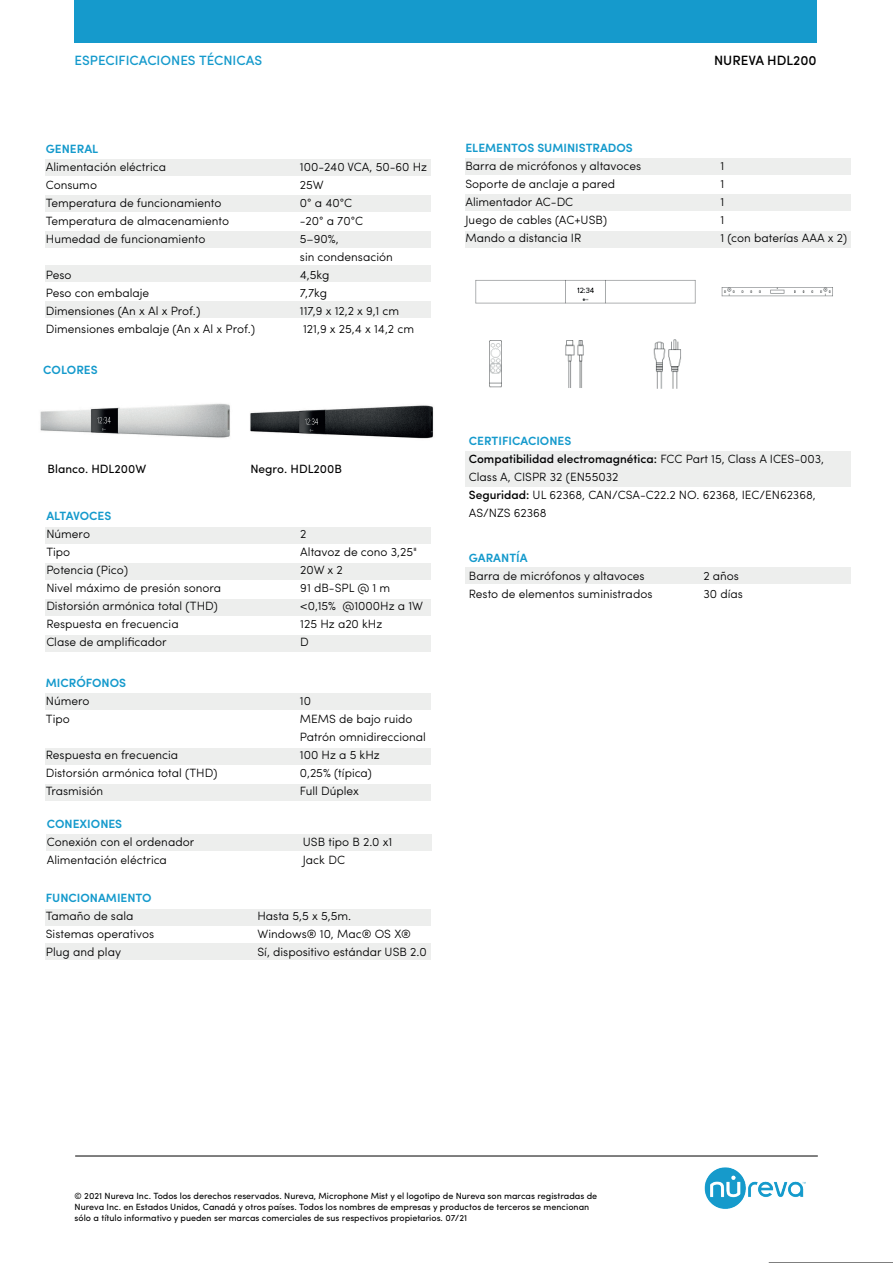
<style>
.page{position:relative;width:893px;height:1263px;background:#fff}
.page>*{position:absolute;margin:0;border:0;box-sizing:border-box;transform-origin:0 0}
.t1{font:500 13.5px "Sofia Pro";color:#159acc}
.t2{font:500 13.5px "Sofia Pro";color:#000001}
.t3{font:300 12px/18px "Sofia Pro";color:#000001}
.t4{font:600 12px "Sofia Pro";color:#159acc}
.t5{font:12px "Sofia Pro";color:#000001}
.t6{font:9px/10.8px "Sofia Pro";color:#000001}
.s1{font-weight:600;color:#159acc}
.s2{font-weight:500}
</style>
<div class="page">
<div style="left:75px;top:0;width:742px;height:42px;background:#159acc"></div>
<hr style="left:769px;top:1262px;width:124px;height:1px;background:#000001">
<img style="left:691px;top:1155px;width:126px;height:54px">
<div style="left:45px;top:159px;width:386px;height:16px;background:#edeeed"></div>
<div style="left:45px;top:195px;width:386px;height:16px;background:#edeeed"></div>
<div style="left:45px;top:231px;width:386px;height:16px;background:#edeeed"></div>
<div style="left:45px;top:265px;width:386px;height:17px;background:#edeeed"></div>
<div style="left:45px;top:302px;width:386px;height:16px;background:#edeeed"></div>
<div style="left:45px;top:527px;width:386px;height:16px;background:#edeeed"></div>
<div style="left:45px;top:563px;width:386px;height:16px;background:#edeeed"></div>
<div style="left:45px;top:599px;width:386px;height:16px;background:#edeeed"></div>
<div style="left:45px;top:635px;width:386px;height:16px;background:#edeeed"></div>
<div style="left:465px;top:452px;width:386px;height:35px;background:#edeeed"></div>
<div style="left:465px;top:567px;width:386px;height:16px;background:#edeeed"></div>
<div style="left:45px;top:784px;width:386px;height:16px;background:#edeeed"></div>
<div style="left:45px;top:694px;width:386px;height:16px;background:#edeeed"></div>
<div style="left:45px;top:748px;width:386px;height:16px;background:#edeeed"></div>
<hr style="left:75px;top:1156px;width:743px;height:1px;background:#000001">
<div style="left:46px;top:835px;width:386px;height:16px;background:#edeeed"></div>
<div style="left:45px;top:943px;width:386px;height:17px;background:#edeeed"></div>
<div style="left:45px;top:909px;width:386px;height:16px;background:#edeeed"></div>
<img style="left:250px;top:405px;width:184px;height:34px">
<img style="left:40px;top:403px;width:190px;height:35px">
<div style="left:465px;top:158px;width:385px;height:17px;background:#edeeed"></div>
<div style="left:465px;top:231px;width:385px;height:16px;background:#edeeed"></div>
<div style="left:465px;top:194px;width:385px;height:17px;background:#edeeed"></div>
<img style="left:475px;top:280px;width:358px;height:24px">
<img style="left:489px;top:339px;width:192px;height:50px">
<p class="t1" style="left:75px;top:50px;width:189px">ESPECIFICACIONES TÉCNICAS</p>
<p class="t2" style="left:714px;top:50px;width:104px">NUREVA HDL200</p>
<p class="t4" style="left:46px;top:140px;width:54px">GENERAL</p>
<p class="t3" style="left:46px;top:157px;width:122px">Alimentación eléctrica</p>
<p class="t3" style="left:300px;top:157px;width:129px">100-240 VCA, 50-60 Hz</p>
<p class="t3" style="left:46px;top:175px;width:53px">Consumo</p>
<p class="t3" style="left:300px;top:175px;width:25px">25W</p>
<p class="t3" style="left:46px;top:193px;width:177px">Temperatura de funcionamiento</p>
<p class="t3" style="left:300px;top:193px;width:54px">0° a 40°C</p>
<p class="t3" style="left:46px;top:211px;width:185px">Temperatura de almacenamiento</p>
<p class="t3" style="left:300px;top:211px;width:65px">-20° a 70°C</p>
<p class="t3" style="left:46px;top:229px;width:161px">Humedad de funcionamiento</p>
<p class="t3" style="left:300px;top:229px;width:94px">5–90%,<br>sin condensación</p>
<p class="t3" style="left:46px;top:265px;width:27px">Peso</p>
<p class="t3" style="left:300px;top:265px;width:31px">4,5kg</p>
<p class="t3" style="left:46px;top:283px;width:105px">Peso con embalaje</p>
<p class="t3" style="left:300px;top:283px;width:29px">7,7kg</p>
<p class="t3" style="left:46px;top:301px;width:156px">Dimensiones (An x Al x Prof.)</p>
<p class="t3" style="left:300px;top:301px;width:101px">117,9 x 12,2 x 9,1 cm</p>
<p class="t3" style="left:46px;top:319px;width:211px">Dimensiones embalaje (An x Al x Prof.)</p>
<p class="t3" style="left:303px;top:319px;width:113px">121,9 x 25,4 x 14,2 cm</p>
<p class="t4" style="left:43px;top:361px;width:56px">COLORES</p>
<p class="t5" style="left:48px;top:460px;width:100px">Blanco. HDL200W</p>
<p class="t5" style="left:251px;top:460px;width:93px">Negro. HDL200B</p>
<p class="t4" style="left:46px;top:507px;width:66px">ALTAVOCES</p>
<p class="t3" style="left:46px;top:524px;width:45px">Número</p>
<p class="t3" style="left:300px;top:524px;width:8px">2</p>
<p class="t3" style="left:46px;top:542px;width:25px">Tipo</p>
<p class="t3" style="left:300px;top:542px;width:118px">Altavoz de cono 3,25"</p>
<p class="t3" style="left:46px;top:560px;width:83px">Potencia (Pico)</p>
<p class="t3" style="left:300px;top:560px;width:44px">20W x 2</p>
<p class="t3" style="left:46px;top:578px;width:176px">Nivel máximo de presión sonora</p>
<p class="t3" style="left:300px;top:578px;width:91px">91 dB-SPL @ 1 m</p>
<p class="t3" style="left:46px;top:596px;width:173px">Distorsión armónica total (THD)</p>
<p class="t3" style="left:300px;top:596px;width:124px">&lt;0,15% @1000Hz a 1W</p>
<p class="t3" style="left:46px;top:614px;width:134px">Respuesta en frecuencia</p>
<p class="t3" style="left:300px;top:614px;width:84px">125 Hz a20 kHz</p>
<p class="t3" style="left:46px;top:632px;width:122px">Clase de amplificador</p>
<p class="t3" style="left:300px;top:632px;width:10px">D</p>
<p class="t4" style="left:46px;top:673px;width:82px">MICRÓFONOS</p>
<p class="t3" style="left:46px;top:691px;width:45px">Número</p>
<p class="t3" style="left:300px;top:691px;width:13px">10</p>
<p class="t3" style="left:46px;top:709px;width:25px">Tipo</p>
<p class="t3" style="left:300px;top:709px;width:128px">MEMS de bajo ruido<br>Patrón omnidireccional</p>
<p class="t3" style="left:46px;top:745px;width:134px">Respuesta en frecuencia</p>
<p class="t3" style="left:300px;top:745px;width:81px">100 Hz a 5 kHz</p>
<p class="t3" style="left:46px;top:763px;width:173px">Distorsión armónica total (THD)</p>
<p class="t3" style="left:300px;top:763px;width:74px">0,25% (típica)</p>
<p class="t3" style="left:46px;top:781px;width:59px">Trasmisión</p>
<p class="t3" style="left:300px;top:781px;width:60px">Full Dúplex</p>
<p class="t4" style="left:47px;top:814px;width:77px">CONEXIONES</p>
<p class="t3" style="left:47px;top:832px;width:149px">Conexión con el ordenador</p>
<p class="t3" style="left:303px;top:832px;width:91px">USB tipo B 2.0 x1</p>
<p class="t3" style="left:47px;top:850px;width:122px">Alimentación eléctrica</p>
<p class="t3" style="left:303px;top:850px;width:44px">Jack DC</p>
<p class="t4" style="left:46px;top:889px;width:107px">FUNCIONAMIENTO</p>
<p class="t3" style="left:46px;top:906px;width:89px">Tamaño de sala</p>
<p class="t3" style="left:258px;top:906px;width:95px">Hasta 5,5 x 5,5m.</p>
<p class="t3" style="left:46px;top:924px;width:110px">Sistemas operativos</p>
<p class="t3" style="left:258px;top:924px;width:155px">Windows® 10, Mac® OS X®</p>
<p class="t3" style="left:46px;top:942px;width:77px">Plug and play</p>
<p class="t3" style="left:258px;top:942px;width:171px">Sí, dispositivo estándar USB 2.0</p>
<p class="t4" style="left:465px;top:138px;width:169px">ELEMENTOS SUMINISTRADOS</p>
<p class="t3" style="left:465px;top:156px;width:177px">Barra de micrófonos y altavoces</p>
<p class="t3" style="left:720px;top:156px;width:5px">1</p>
<p class="t3" style="left:465px;top:174px;width:151px">Soporte de anclaje a pared</p>
<p class="t3" style="left:720px;top:174px;width:5px">1</p>
<p class="t3" style="left:465px;top:192px;width:109px">Alimentador AC-DC</p>
<p class="t3" style="left:720px;top:192px;width:5px">1</p>
<p class="t3" style="left:465px;top:210px;width:143px">Juego de cables (AC+USB)</p>
<p class="t3" style="left:720px;top:210px;width:5px">1</p>
<p class="t3" style="left:465px;top:228px;width:118px">Mando a distancia IR</p>
<p class="t3" style="left:720px;top:228px;width:128px">1 (con baterías AAA x 2)</p>
<p class="t3" style="left:469px;top:431px;width:357px"><span class="s1">CERTIFICACIONES<br></span><span class="s2">Compatibilidad electromagnética:</span> FCC Part 15, Class A ICES-003, Class A, CISPR 32 (EN55032<br><span class="s2">Seguridad:</span> UL 62368, CAN/CSA-C22.2 NO. 62368, IEC/EN62368, AS/NZS 62368</p>
<p class="t4" style="left:469px;top:549px;width:60px">GARANTÍA</p>
<p class="t3" style="left:469px;top:566px;width:177px">Barra de micrófonos y altavoces</p>
<p class="t3" style="left:703px;top:566px;width:37px">2 años</p>
<p class="t3" style="left:469px;top:584px;width:185px">Resto de elementos suministrados</p>
<p class="t3" style="left:703px;top:584px;width:41px">30 días</p>
<p class="t6" style="left:75px;top:1190px;width:524px">© 2021 Nureva Inc. Todos los derechos reservados. Nureva, Microphone Mist y el logotipo de Nureva son marcas registradas de<br>Nureva Inc. en Estados Unidos, Canadá y otros países. Todos los nombres de empresas y productos de terceros se mencionan sólo a título informativo y pueden ser marcas comerciales de sus respectivos propietarios. 07/21</p>
</div>
